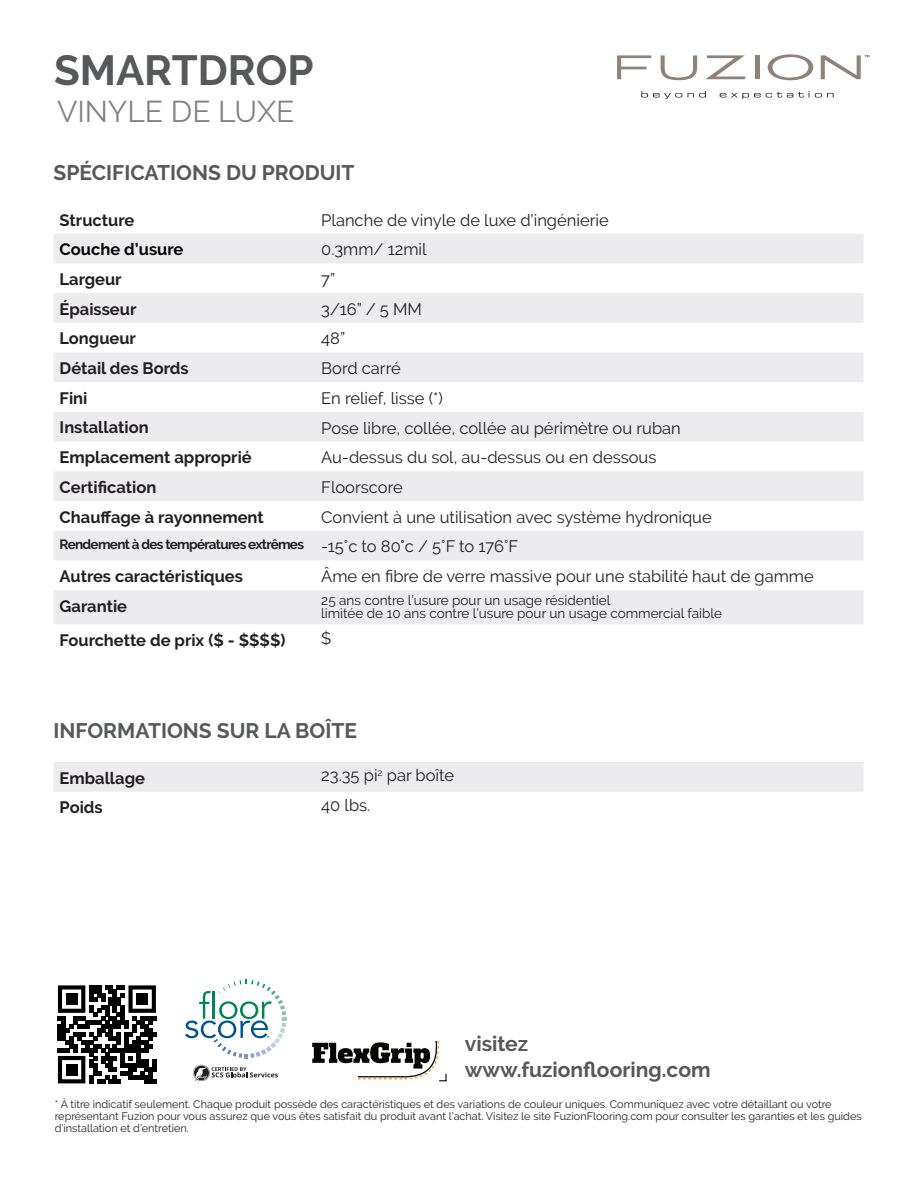
<style>
.page{position:relative;width:918px;height:1188px;background:#fff}
.page>*{position:absolute;margin:0;border:0;box-sizing:border-box;transform-origin:0 0}
.t1{font:700 42px "Raleway";color:#57585a}
.t2{font:30px "Raleway";color:#808285}
.t3{font:700 21px/25.2px "Raleway";color:#57585a}
.Paragraph_Style_1{font:16.5px "Raleway";color:#231f20}
.Paragraph_Style_1-2{font:700 16.5px "Raleway";color:#231f20}
.t4{font:700 16.5px "Raleway";color:#040503}
.t5{font:13.5px "Raleway";color:#231f20}
.t6{font:700 13.5px "Raleway";letter-spacing:-.05em;color:#231f20}
.t7{font:10.8px/12px "Raleway";color:#231f20}
.t8{font:9px/12px "Raleway";color:#231f20}
</style>
<div class="page">
<svg style="left:617px;top:55px;width:34px;height:24px"></svg>
<svg style="left:661px;top:55px;width:36px;height:25px"></svg>
<svg style="left:706px;top:55px;width:40px;height:24px"></svg>
<hr style="left:755px;top:55px;width:4px;height:24px;background:#8f8279">
<svg style="left:768px;top:54px;width:45px;height:26px"></svg>
<svg style="left:821px;top:55px;width:48px;height:24px"></svg>
<svg style="left:641px;top:91px;width:41px;height:8px"></svg>
<svg style="left:688px;top:91px;width:18px;height:7px"></svg>
<svg style="left:720px;top:91px;width:114px;height:8px"></svg>
<svg style="left:185px;top:980px;width:101px;height:78px"></svg>
<svg style="left:193px;top:1065px;width:85px;height:16px"></svg>
<svg style="left:312px;top:1040px;width:134px;height:41px"></svg>
<svg style="left:54px;top:234px;width:810px;height:390px;fill:#ececee"></svg>
<div style="left:54px;top:762px;width:810px;height:30px;background:#ececee"></div>
<svg style="left:58px;top:985px;width:98px;height:99px"></svg>
<div style="left:66px;top:993px;width:12px;height:12px;background:#000"></div>
<div style="left:136px;top:993px;width:12px;height:12px;background:#000"></div>
<div style="left:66px;top:1064px;width:12px;height:12px;background:#000"></div>
<p class="t1" style="left:54px;top:46px;width:261px">SMARTDROP</p>
<h2 class="t2" style="left:57px;top:94px;width:239px">VINYLE DE LUXE</h2>
<p class="t3" style="left:54px;top:160px;width:302px">SPÉCIFICATIONS DU PRODUIT</p>
<p class="Paragraph_Style_1-2" style="left:60px;top:210px;width:76px">Structure</p>
<p class="t4" style="left:60px;top:240px;width:125px">Couche d’usure</p>
<p class="Paragraph_Style_1-2" style="left:60px;top:270px;width:63px">Largeur</p>
<p class="Paragraph_Style_1-2" style="left:60px;top:299px;width:78px">Épaisseur</p>
<p class="Paragraph_Style_1-2" style="left:60px;top:329px;width:78px">Longueur</p>
<p class="Paragraph_Style_1-2" style="left:60px;top:359px;width:131px">Détail des Bords</p>
<p class="Paragraph_Style_1-2" style="left:60px;top:388px;width:29px">Fini</p>
<p class="Paragraph_Style_1-2" style="left:60px;top:418px;width:91px">Installation</p>
<p class="Paragraph_Style_1-2" style="left:60px;top:448px;width:194px">Emplacement approprié</p>
<p class="Paragraph_Style_1-2" style="left:60px;top:478px;width:98px">Certification</p>
<p class="Paragraph_Style_1-2" style="left:60px;top:507px;width:206px">Chauffage à rayonnement</p>
<p class="t6" style="left:60px;top:537px;width:246px">Rendement à des températures extrêmes</p>
<p class="Paragraph_Style_1-2" style="left:60px;top:567px;width:185px">Autres caractéristiques</p>
<p class="Paragraph_Style_1-2" style="left:60px;top:596px;width:69px">Garantie</p>
<p class="Paragraph_Style_1-2" style="left:60px;top:631px;width:228px">Fourchette de prix ($ - $$$$)</p>
<p class="Paragraph_Style_1" style="left:321px;top:210px;width:289px">Planche de vinyle de luxe d’ingénierie</p>
<p class="Paragraph_Style_1" style="left:321px;top:240px;width:107px">0.3mm/ 12mil</p>
<p class="Paragraph_Style_1" style="left:321px;top:270px;width:15px">7”</p>
<p class="Paragraph_Style_1" style="left:321px;top:299px;width:102px">3/16” / 5 MM</p>
<p class="Paragraph_Style_1" style="left:321px;top:329px;width:25px">48”</p>
<p class="Paragraph_Style_1" style="left:321px;top:359px;width:81px">Bord carré</p>
<p class="Paragraph_Style_1" style="left:321px;top:388px;width:123px">En relief, lisse (*)</p>
<p class="Paragraph_Style_1" style="left:321px;top:418px;width:361px">Pose libre, collée, collée au périmètre ou ruban</p>
<p class="Paragraph_Style_1" style="left:321px;top:448px;width:337px">Au-dessus du sol, au-dessus ou en dessous</p>
<p class="Paragraph_Style_1" style="left:321px;top:478px;width:83px">Floorscore</p>
<p class="Paragraph_Style_1" style="left:321px;top:507px;width:392px">Convient à une utilisation avec système hydronique</p>
<p class="Paragraph_Style_1" style="left:321px;top:537px;width:198px">-15°c to 80°c / 5°F to 176°F</p>
<p class="Paragraph_Style_1" style="left:321px;top:567px;width:494px">Âme en fibre de verre massive pour une stabilité haut de gamme</p>
<p class="t5" style="left:321px;top:592px;width:291px">25 ans contre l’usure pour un usage résidentiel</p>
<p class="t5" style="left:321px;top:605px;width:402px">limitée de 10 ans contre l’usure pour un usage commercial faible</p>
<p class="Paragraph_Style_1" style="left:321px;top:628px;width:12px">$</p>
<p class="t3" style="left:54px;top:718px;width:305px">INFORMATIONS SUR LA BOÎTE</p>
<p class="Paragraph_Style_1-2" style="left:60px;top:768px;width:87px">Emballage</p>
<p class="Paragraph_Style_1-2" style="left:60px;top:798px;width:45px">Poids</p>
<p class="Paragraph_Style_1" style="left:321px;top:766px;width:134px">23.35 pi<sup>2</sup> par boîte</p>
<p class="Paragraph_Style_1" style="left:321px;top:796px;width:51px">40 lbs.</p>
<p class="t3" style="left:465px;top:1031px;width:247px">visitez www.fuzionflooring.com</p>
<p class="t7" style="left:55px;top:1098px;width:809px">* À titre indicatif seulement. Chaque produit possède des caractéristiques et des variations de couleur uniques. Communiquez avec votre détaillant ou votre représentant Fuzion pour vous assurez que vous êtes satisfait du produit avant l’achat. Visitez le site FuzionFlooring.com pour consulter les garanties et les guides d’installation et d’entretien.</p>
<p class="t8" style="left:59px;top:1099px;width:484px">* À titre indicatif seulement. Chaque produit possède des caractéristiques et des variations de couleur uniques. Com&shy;muniquez avec votre détaillant ou votre représentant Fuzion pour vous assurez que vous êtes satisfait du produit</p>
</div>
